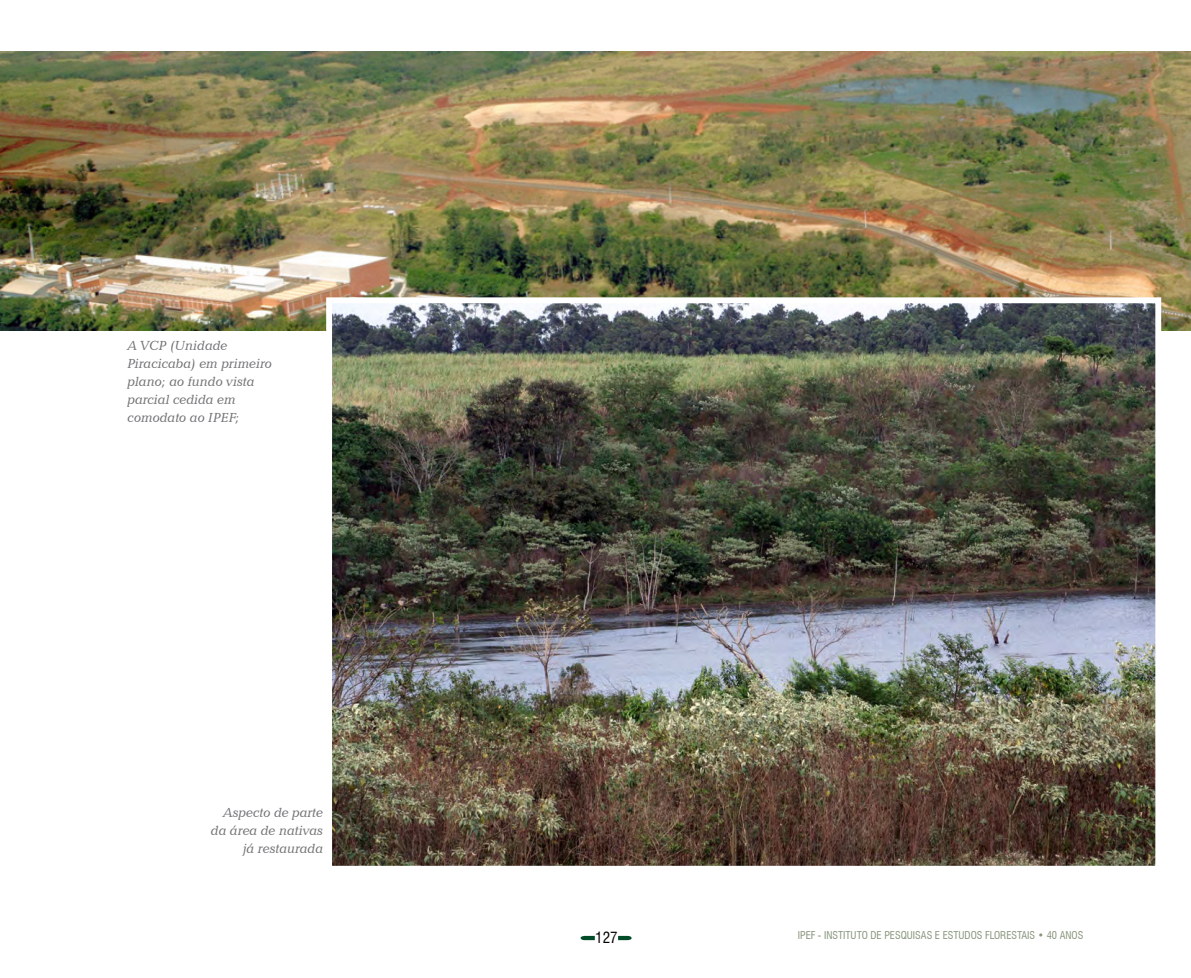
<style>
.page{position:relative;width:1191px;height:978px;background:#fff}
.page>*{position:absolute;margin:0;border:0;box-sizing:border-box;transform-origin:0 0}
.t1{font:condensed 15px "Swiss 721 BT";color:#000}
.Legenda{font:italic 13.5px/18px "Candida BT";letter-spacing:-.01em;color:#707173}
.t2{font:condensed 10.5px "Swiss 721 BT";color:#87947b}
</style>
<div class="page">
<svg style="left:580px;top:936px;width:51px;height:4px"></svg>
<img style="left:0;top:51px;width:1191px;height:280px">
<img style="left:333px;top:304px;width:821px;height:561px">
<div style="left:326px;top:297px;width:835px;height:575px;border:6px solid #fff"></div>
<p class="Legenda" style="left:128px;top:337px;width:146px">A VCP (Unidade<br>Piracicaba) em primeiro plano; ao fundo vista parcial cedida em comodato ao IPEF;</p>
<p class="Legenda" style="left:211px;top:803px;width:114px;text-align:right">Aspecto de parte da área de nativas já restaurada</p>
<p class="t1" style="left:595px;top:928px;width:24px">127</p>
<p class="t2" style="left:798px;top:929px;width:287px">IPEF - INSTITUTO DE PESQUISAS E ESTUDOS FLORESTAIS • 40 ANOS</p>
</div>
